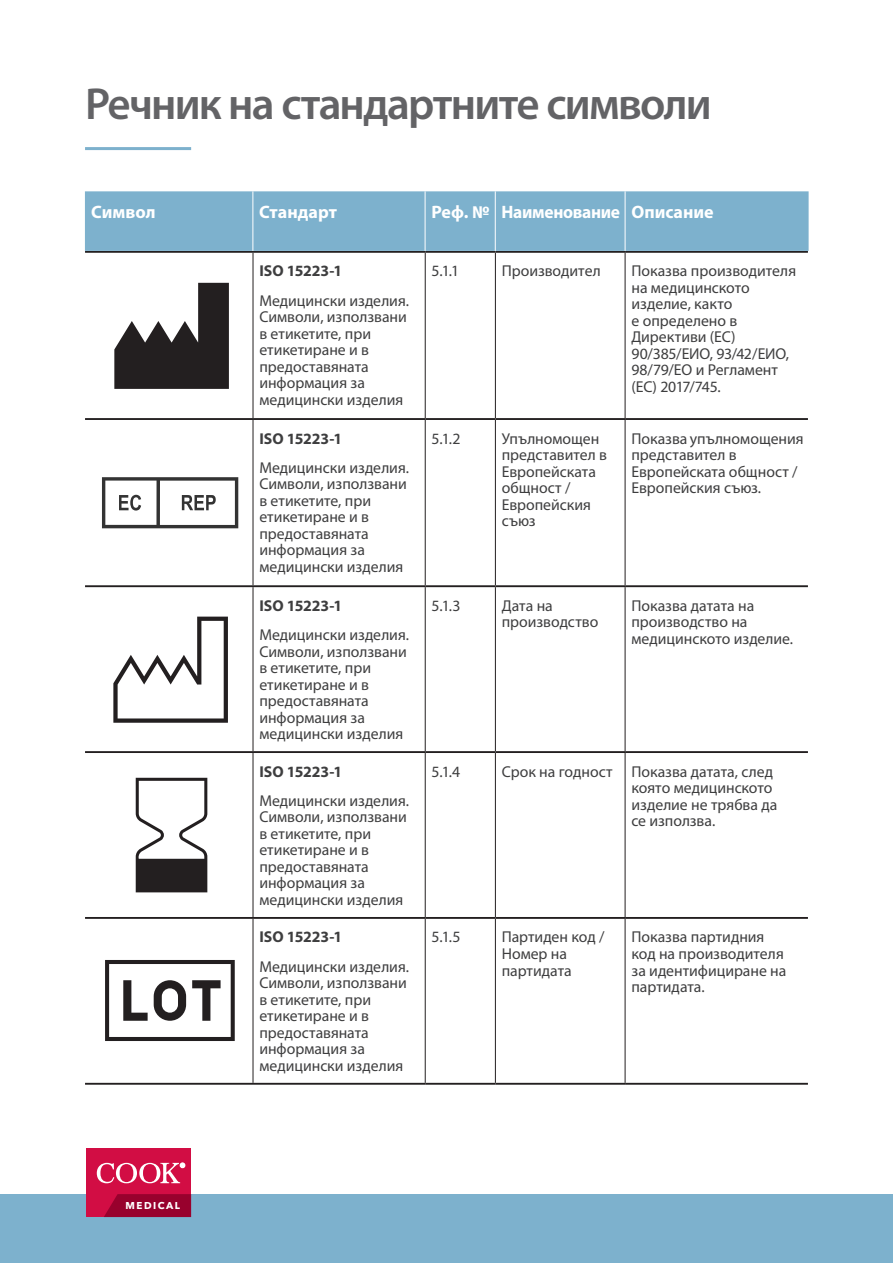
<style>
.page{position:relative;width:893px;height:1263px;background:#fff}
.page>*{position:absolute;margin:0;border:0;box-sizing:border-box;transform-origin:0 0}
.Headline-DEMI-30-38{font:600 45px "Myriad Pro";letter-spacing:-.04em;color:#636366}
.header_copy{font:700 18px "Myriad Pro";color:#fff}
.header_copy-2{font:700 18px "Myriad Pro";letter-spacing:-.02em;color:#fff}
.Table_copy{font:15.75px/16.5px "Myriad Pro";color:#3e3e3f}
.Table_copy-2{font:700 15.75px "Myriad Pro";letter-spacing:-.005em;color:#3e3e3f}
.t1{font:700 9.9px "Avenir Next LT Pro";letter-spacing:.155em;color:#fff}
</style>
<div class="page">
<hr style="left:253px;top:253px;width:1px;height:165px;background:#231f20">
<hr style="left:425px;top:253px;width:1px;height:165px;background:#231f20">
<hr style="left:495px;top:253px;width:1px;height:165px;background:#231f20">
<hr style="left:625px;top:253px;width:1px;height:165px;background:#231f20">
<hr style="left:253px;top:420px;width:1px;height:165px;background:#231f20">
<hr style="left:425px;top:420px;width:1px;height:165px;background:#231f20">
<hr style="left:495px;top:420px;width:1px;height:165px;background:#231f20">
<hr style="left:625px;top:420px;width:1px;height:165px;background:#231f20">
<hr style="left:253px;top:587px;width:1px;height:164px;background:#231f20">
<hr style="left:425px;top:587px;width:1px;height:164px;background:#231f20">
<hr style="left:495px;top:587px;width:1px;height:164px;background:#231f20">
<hr style="left:625px;top:587px;width:1px;height:164px;background:#231f20">
<hr style="left:253px;top:753px;width:1px;height:164px;background:#231f20">
<hr style="left:425px;top:753px;width:1px;height:164px;background:#231f20">
<hr style="left:495px;top:753px;width:1px;height:164px;background:#231f20">
<hr style="left:625px;top:753px;width:1px;height:164px;background:#231f20">
<hr style="left:253px;top:919px;width:1px;height:164px;background:#231f20">
<hr style="left:425px;top:919px;width:1px;height:164px;background:#231f20">
<hr style="left:495px;top:919px;width:1px;height:164px;background:#231f20">
<hr style="left:625px;top:919px;width:1px;height:164px;background:#231f20">
<hr style="left:85px;top:251px;width:168px;height:2px;background:#231f20">
<hr style="left:253px;top:251px;width:172px;height:2px;background:#231f20">
<hr style="left:425px;top:251px;width:70px;height:2px;background:#231f20">
<hr style="left:495px;top:251px;width:130px;height:2px;background:#231f20">
<hr style="left:625px;top:251px;width:183px;height:2px;background:#231f20">
<hr style="left:85px;top:418px;width:168px;height:2px;background:#231f20">
<hr style="left:253px;top:418px;width:172px;height:2px;background:#231f20">
<hr style="left:425px;top:418px;width:70px;height:2px;background:#231f20">
<hr style="left:495px;top:418px;width:130px;height:2px;background:#231f20">
<hr style="left:625px;top:418px;width:183px;height:2px;background:#231f20">
<hr style="left:85px;top:585px;width:168px;height:2px;background:#231f20">
<hr style="left:253px;top:585px;width:172px;height:2px;background:#231f20">
<hr style="left:425px;top:585px;width:70px;height:2px;background:#231f20">
<hr style="left:495px;top:585px;width:130px;height:2px;background:#231f20">
<hr style="left:625px;top:585px;width:183px;height:2px;background:#231f20">
<hr style="left:85px;top:751px;width:168px;height:2px;background:#231f20">
<hr style="left:253px;top:751px;width:172px;height:2px;background:#231f20">
<hr style="left:425px;top:751px;width:70px;height:2px;background:#231f20">
<hr style="left:495px;top:751px;width:130px;height:2px;background:#231f20">
<hr style="left:625px;top:751px;width:183px;height:2px;background:#231f20">
<hr style="left:85px;top:917px;width:168px;height:2px;background:#231f20">
<hr style="left:253px;top:917px;width:172px;height:2px;background:#231f20">
<hr style="left:425px;top:917px;width:70px;height:2px;background:#231f20">
<hr style="left:495px;top:917px;width:130px;height:2px;background:#231f20">
<hr style="left:625px;top:917px;width:183px;height:2px;background:#231f20">
<hr style="left:85px;top:1083px;width:168px;height:2px;background:#231f20">
<hr style="left:253px;top:1083px;width:172px;height:2px;background:#231f20">
<hr style="left:425px;top:1083px;width:70px;height:2px;background:#231f20">
<hr style="left:495px;top:1083px;width:130px;height:2px;background:#231f20">
<hr style="left:625px;top:1083px;width:183px;height:2px;background:#231f20">
<div style="left:0;top:1194px;width:893px;height:69px;background:#7db1cd"></div>
<div style="left:86px;top:1148px;width:105px;height:69px;background:#d20d44"></div>
<svg style="left:104px;top:1194px;width:87px;height:23px;background:#9c012e"></svg>
<svg style="left:97px;top:1163px;width:88px;height:20px"></svg>
<hr style="left:85px;top:147px;width:106px;height:3px;background:#7db1cd">
<svg style="left:114px;top:283px;width:115px;height:106px"></svg>
<svg style="left:102px;top:477px;width:136px;height:51px"></svg>
<svg style="left:113px;top:617px;width:115px;height:106px"></svg>
<svg style="left:136px;top:778px;width:71px;height:114px"></svg>
<svg style="left:105px;top:960px;width:130px;height:81px"></svg>
<div style="left:85px;top:191px;width:724px;height:60px;background:#7db1cd"></div>
<hr style="left:252px;top:191px;width:1px;height:60px;background:#fff">
<hr style="left:425px;top:191px;width:1px;height:60px;background:#fff">
<hr style="left:495px;top:191px;width:1px;height:60px;background:#fff">
<hr style="left:625px;top:191px;width:1px;height:60px;background:#fff">
<p class="Headline-DEMI-30-38" style="left:85px;top:75px;width:628px">Речник на стандартните символи</p>
<p class="header_copy" style="left:91px;top:200px;width:66px">Символ</p>
<p class="header_copy" style="left:259px;top:200px;width:79px">Стандарт</p>
<p class="header_copy" style="left:431px;top:200px;width:60px">Реф. №</p>
<p class="header_copy-2" style="left:502px;top:200px;width:120px">Наименование</p>
<p class="header_copy" style="left:631px;top:200px;width:84px">Описание</p>
<p class="t1" style="left:126px;top:1199px;width:56px">MEDICAL</p>
<p class="Table_copy-2" style="left:259px;top:261px;width:84px">ISO 15223-1</p>
<p class="Table_copy" style="left:259px;top:292px;width:151px">Медицински изделия.<br>Символи, използвани в етикетите, при етикетиране и в предоставяната информация за медицински изделия</p>
<p class="Table_copy-2" style="left:259px;top:428px;width:84px">ISO 15223-1</p>
<p class="Table_copy" style="left:259px;top:459px;width:151px">Медицински изделия.<br>Символи, използвани в етикетите, при етикетиране и в предоставяната информация за медицински изделия</p>
<p class="Table_copy-2" style="left:259px;top:595px;width:84px">ISO 15223-1</p>
<p class="Table_copy" style="left:259px;top:626px;width:151px">Медицински изделия.<br>Символи, използвани в етикетите, при етикетиране и в предоставяната информация за медицински изделия</p>
<p class="Table_copy-2" style="left:259px;top:761px;width:84px">ISO 15223-1</p>
<p class="Table_copy" style="left:259px;top:792px;width:151px">Медицински изделия.<br>Символи, използвани в етикетите, при етикетиране и в предоставяната информация за медицински изделия</p>
<p class="Table_copy-2" style="left:259px;top:927px;width:84px">ISO 15223-1</p>
<p class="Table_copy" style="left:259px;top:958px;width:151px">Медицински изделия.<br>Символи, използвани в етикетите, при етикетиране и в предоставяната информация за медицински изделия</p>
<p class="Table_copy" style="left:432px;top:263px;width:29px">5.1.1</p>
<p class="Table_copy" style="left:502px;top:263px;width:100px">Производител</p>
<p class="Table_copy" style="left:631px;top:263px;width:166px">Показва производителя на медицинското изделие, както<br>е определено в<br>Директиви (ЕC)<br>90/385/ЕИО, 93/42/ЕИО,<br>98/79/EO и Регламент (EC) 2017/745.</p>
<p class="Table_copy" style="left:432px;top:430px;width:31px">5.1.2</p>
<p class="Table_copy" style="left:502px;top:430px;width:107px">Упълномощен представител в<br>Европейската общност /<br>Европейския съюз</p>
<p class="Table_copy" style="left:631px;top:430px;width:174px">Показва упълномощения представител в<br>Европейската общност /<br>Европейския съюз.</p>
<p class="Table_copy" style="left:432px;top:597px;width:31px">5.1.3</p>
<p class="Table_copy" style="left:502px;top:597px;width:98px">Дата на производство</p>
<p class="Table_copy" style="left:631px;top:597px;width:163px">Показва датата на производство на медицинското изделие.</p>
<p class="Table_copy" style="left:432px;top:763px;width:30px">5.1.4</p>
<p class="Table_copy" style="left:502px;top:763px;width:112px">Срок на годност</p>
<p class="Table_copy" style="left:631px;top:763px;width:148px">Показва датата, след която медицинското изделие не трябва да се използва.</p>
<p class="Table_copy" style="left:432px;top:929px;width:31px">5.1.5</p>
<p class="Table_copy" style="left:502px;top:929px;width:104px">Партиден код /<br>Номер на партидата</p>
<p class="Table_copy" style="left:631px;top:929px;width:156px">Показва партидния код на производителя за идентифициране на партидата.</p>
</div>
